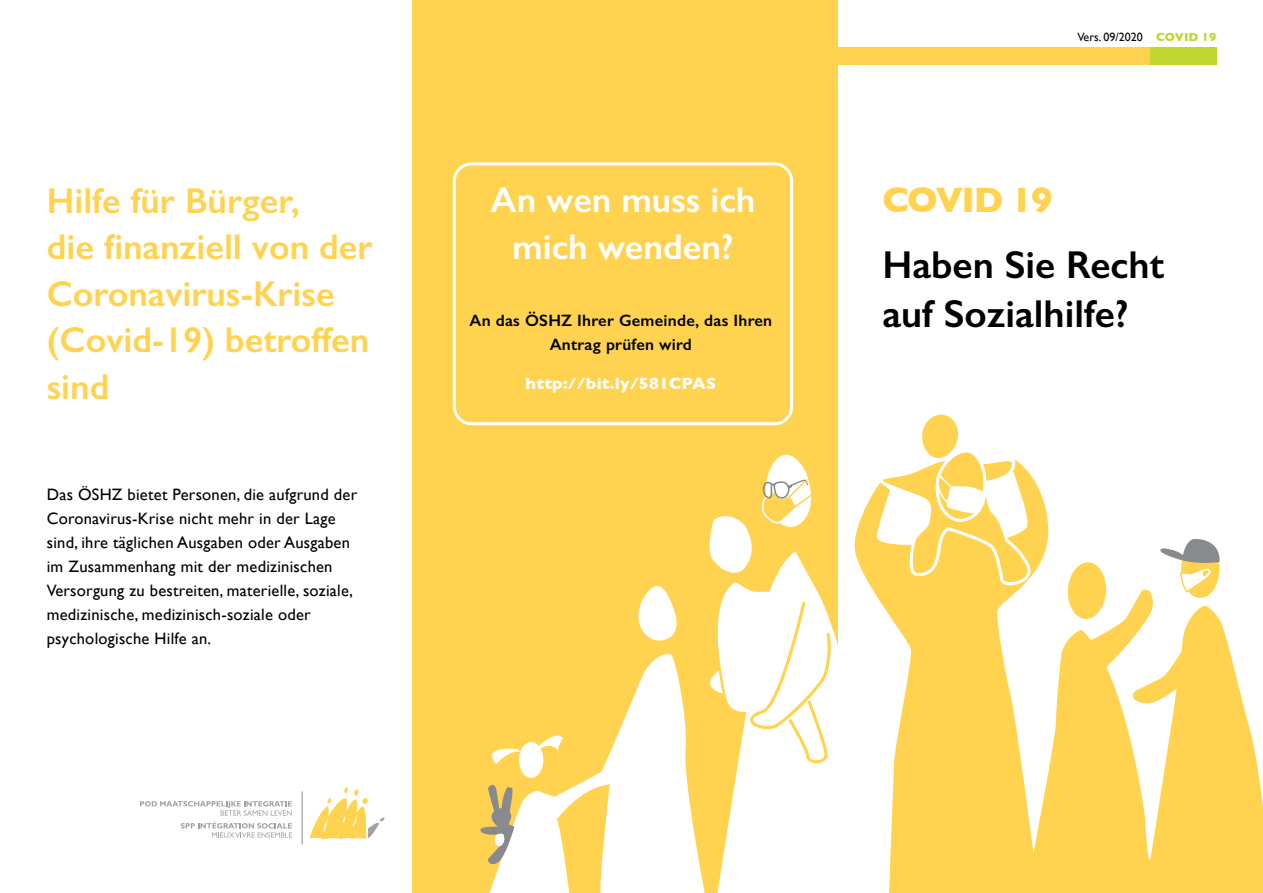
<style>
.page{position:relative;width:1263px;height:893px;background:#fff}
.page>*{position:absolute;margin:0;border:0;box-sizing:border-box;transform-origin:0 0}
.t1{font:600 39px/49.5px "Gill Sans";color:#000}
.t2{font:600 36px/46.5px "Gill Sans";color:#ffd24f}
.t3{font:600 36px/46.5px "Gill Sans";color:#fff;text-align:center}
.t4{font:700 36px "Gill Sans";letter-spacing:-.04em;color:#ffd24f}
.t5{font:16.5px/24px "Gill Sans";letter-spacing:.015em;color:#000}
.t6{font:600 16.5px/24px "Gill Sans";letter-spacing:.015em;color:#000;text-align:center}
.t7{font:700 16.5px "Gill Sans";letter-spacing:.015em;color:#fff}
.t8{font:12px "Gill Sans";color:#000}
.s1{font-weight:700;color:#bfd730}
</style>
<div class="page">
<div style="left:412px;top:0;width:426px;height:893px;background:#ffd24f"></div>
<div style="left:838px;top:47px;width:344px;height:18px;background:#ffd24f"></div>
<div style="left:1150px;top:47px;width:66px;height:18px;background:#bfd730"></div>
<div style="left:453px;top:162px;width:340px;height:263px;border:3px solid #fff;border-radius:17px"></div>
<svg style="left:140px;top:801px;width:152px;height:37px"></svg>
<svg style="left:310px;top:787px;width:75px;height:52px"></svg>
<hr style="left:302px;top:791px;width:1px;height:53px;background:#888a8d">
<svg style="left:717px;top:630px;width:121px;height:263px;background:#fffbef"></svg>
<svg style="left:489px;top:654px;width:216px;height:239px"></svg>
<svg style="left:638px;top:586px;width:39px;height:55px"></svg>
<div style="left:519px;top:742px;width:24px;height:36px;background:#fff;border-radius:50%"></div>
<svg style="left:537px;top:728px;width:26px;height:22px"></svg>
<svg style="left:492px;top:746px;width:29px;height:22px"></svg>
<svg style="left:480px;top:781px;width:34px;height:87px"></svg>
<svg style="left:854px;top:477px;width:195px;height:416px;fill:#ffd24f"></svg>
<svg style="left:1024px;top:603px;width:239px;height:290px;fill:#ffd24f"></svg>
<svg style="left:879px;top:414px;width:153px;height:171px"></svg>
<svg style="left:1064px;top:539px;width:166px;height:224px"></svg>
<svg style="left:697px;top:454px;width:136px;height:310px"></svg>
<h2 class="t2" style="left:47px;top:177px;width:327px">Hilfe für Bürger,<br>die finanziell von der<br>Coronavirus-Krise (Covid-19) betroffen sind</h2>
<p class="t5" style="left:47px;top:482px;width:312px">Das ÖSHZ bietet Personen, die aufgrund der Coronavirus-Krise nicht mehr in der Lage sind, ihre täglichen Ausgaben oder Ausgaben im Zusammenhang mit der medizinischen Versorgung zu bestreiten, materielle, soziale, medizinische, medizinisch-soziale oder psychologische Hilfe an.</p>
<h2 class="t3" style="left:490px;top:177px;width:266px">An wen muss ich mich wenden?</h2>
<p class="t6" style="left:469px;top:308px;width:304px">An das ÖSHZ Ihrer Gemeinde, das Ihren<br>Antrag prüfen wird</p>
<p class="t7" style="left:526px;top:370px;width:192px">http://bit.ly/581CPAS</p>
<p class="t8" style="left:1077px;top:30px;width:140px">Vers. 09/2020 <span class="s1">COVID 19</span></p>
<h2 class="t4" style="left:882px;top:172px;width:172px">COVID 19</h2>
<h1 class="t1" style="left:882px;top:240px;width:283px">Haben Sie Recht auf Sozialhilfe?</h1>
</div>
